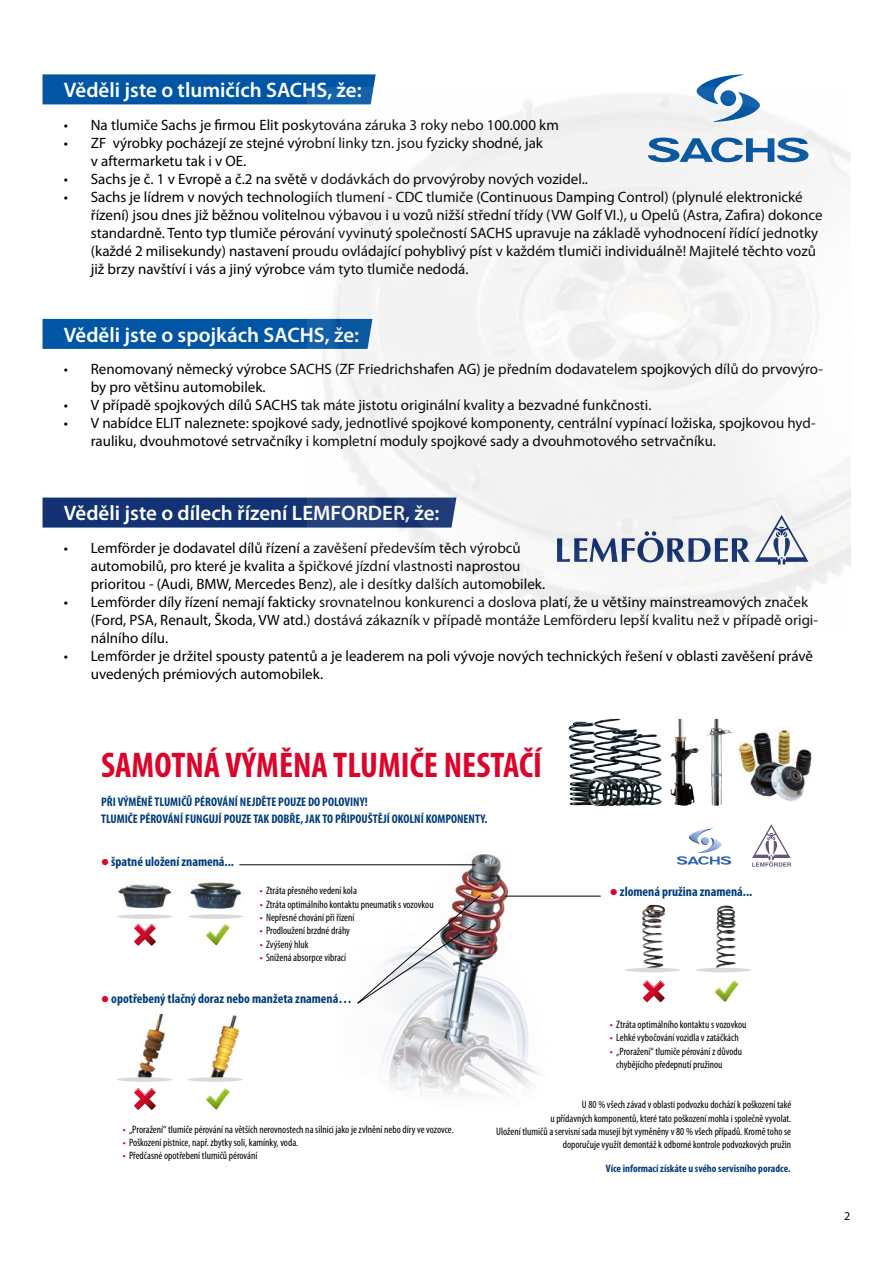
<style>
.page{position:relative;width:893px;height:1263px;background:#fff}
.page>*{position:absolute;margin:0;border:0;box-sizing:border-box;transform-origin:0 0}
.t1{font:700 condensed 35.85px "Myriad Pro";color:#db052c}
.t2{font:600 21px "Myriad Pro";color:#fff}
.t3{font:15px/18px "Myriad Pro";color:#000}
.t4{font:700 condensed 13.35px "Myriad Pro";color:#003d7c}
.t5{font:700 condensed 12.6px/17px "Myriad Pro";color:#003d7c}
.t6{font:12px "Myriad Pro";color:#000}
.t7{font:condensed 10.8px/13.4px "Myriad Pro";color:#000;text-align:right}
.t8{font:700 condensed 10.8px "Myriad Pro";color:#003d7c}
.s1{font-stretch:normal;color:#db052c}
</style>
<div class="page">
<div style="left:43px;top:74px;width:333px;height:30px;background:#0056a4"></div>
<div style="left:43px;top:319px;width:264px;height:30px;background:#0056a4"></div>
<div style="left:43px;top:498px;width:264px;height:30px;background:#123274"></div>
<svg style="left:699px;top:74px;width:45px;height:13px"></svg>
<img style="left:343px;top:854px;width:207px;height:242px">
<img style="left:642px;top:905px;width:21px;height:63px">
<img style="left:716px;top:905px;width:20px;height:63px">
<hr style="left:625px;top:968px;width:55px;height:4px;background:#dadada;border-radius:50%">
<hr style="left:696px;top:968px;width:55px;height:4px;background:#dadada;border-radius:50%">
<img style="left:137px;top:1014px;width:29px;height:63px">
<img style="left:210px;top:1014px;width:30px;height:63px">
<div style="left:117px;top:1077px;width:55px;height:5px;background:#dadada;border-radius:50%"></div>
<div style="left:188px;top:1077px;width:55px;height:5px;background:#dadada;border-radius:50%"></div>
<hr style="left:239px;top:864px;width:237px;height:1px;background:#000">
<hr style="left:505px;top:896px;width:96px;height:1px;background:#000">
<img style="left:357px;top:894px;width:124px;height:110px">
<img style="left:190px;top:882px;width:52px;height:27px">
<img style="left:118px;top:884px;width:54px;height:25px">
<div style="left:117px;top:914px;width:55px;height:5px;background:#dadada;border-radius:50%"></div>
<div style="left:188px;top:914px;width:55px;height:5px;background:#dadada;border-radius:50%"></div>
<svg style="left:134px;top:924px;width:22px;height:22px"></svg>
<svg style="left:206px;top:924px;width:24px;height:21px"></svg>
<svg style="left:134px;top:1088px;width:22px;height:22px"></svg>
<svg style="left:206px;top:1088px;width:24px;height:21px"></svg>
<svg style="left:643px;top:980px;width:22px;height:22px"></svg>
<svg style="left:715px;top:981px;width:23px;height:21px"></svg>
<img style="left:569px;top:719px;width:42px;height:72px">
<img style="left:669px;top:719px;width:65px;height:87px">
<img style="left:738px;top:730px;width:74px;height:71px">
<svg style="left:677px;top:856px;width:54px;height:9px"></svg>
<img style="left:689px;top:829px;width:32px;height:24px">
<svg style="left:752px;top:824px;width:39px;height:43px"></svg>
<img style="left:307px;top:87px;width:543px;height:534px">
<h2 class="t2" style="left:64px;top:77px;width:299px">Věděli jste o tlumičích SACHS, že:</h2>
<p class="t3" style="left:64px;top:115px;width:497px">• Na tlumiče Sachs je firmou Elit poskytována záruka 3 roky nebo 100.000 km</p>
<p class="t3" style="left:91px;top:133px;width:454px;text-indent:-27px">• ZF výrobky pocházejí ze stejné výrobní linky tzn. jsou fyzicky shodné, jak v aftermarketu tak i v OE.</p>
<p class="t3" style="left:64px;top:169px;width:526px">• Sachs je č. 1 v Evropě a č.2 na světě v dodávkách do prvovýroby nových vozidel..</p>
<p class="t3" style="left:91px;top:187px;width:733px;text-indent:-27px">• Sachs je lídrem v nových technologiích tlumení - CDC tlumiče (Continuous Damping Control) (plynulé elektronické řízení) jsou dnes již běžnou volitelnou výbavou i u vozů nižší střední třídy (VW Golf VI.), u Opelů (Astra, Zafira) dokonce standardně. Tento typ tlumiče pérování vyvinutý společností SACHS upravuje na základě vyhodnocení řídící jednotky (každé 2 milisekundy) nastavení proudu ovládající pohyblivý píst v každém tlumiči individuálně! Majitelé těchto vozů již brzy navštíví i vás a jiný výrobce vám tyto tlumiče nedodá.</p>
<h2 class="t2" style="left:64px;top:321px;width:297px">Věděli jste o spojkách SACHS, že:</h2>
<p class="t3" style="left:91px;top:360px;width:734px;text-indent:-27px">• Renomovaný německý výrobce SACHS (ZF Friedrichshafen AG) je předním dodavatelem spojkových dílů do prvovýro&shy;by pro většinu automobilek.</p>
<p class="t3" style="left:64px;top:396px;width:589px">• V případě spojkových dílů SACHS tak máte jistotu originální kvality a bezvadné funkčnosti.</p>
<p class="t3" style="left:91px;top:414px;width:726px;text-indent:-27px">• V nabídce ELIT naleznete: spojkové sady, jednotlivé spojkové komponenty, centrální vypínací ložiska, spojkovou hyd&shy;rauliku, dvouhmotové setrvačníky i kompletní moduly spojkové sady a dvouhmotového setrvačníku.</p>
<h2 class="t2" style="left:64px;top:500px;width:377px">Věděli jste o dílech řízení LEMFORDER, že:</h2>
<p class="t3" style="left:91px;top:538px;width:456px;text-indent:-27px">• Lemförder je dodavatel dílů řízení a zavěšení především těch výrobců automobilů, pro které je kvalita a špičkové jízdní vlastnosti naprostou prioritou - (Audi, BMW, Mercedes Benz), ale i desítky dalších automobilek.</p>
<p class="t3" style="left:91px;top:592px;width:729px;text-indent:-27px">• Lemförder díly řízení nemají fakticky srovnatelnou konkurenci a doslova platí, že u většiny mainstreamových značek (Ford, PSA, Renault, Škoda, VW atd.) dostává zákazník v případě montáže Lemförderu lepší kvalitu než v případě origi&shy;nálního dílu.</p>
<p class="t3" style="left:91px;top:646px;width:724px;text-indent:-27px">• Lemförder je držitel spousty patentů a je leaderem na poli vývoje nových technických řešení v oblasti zavěšení právě uvedených prémiových automobilek.</p>
<h1 class="t1" style="left:101px;top:742px;width:443px">SAMOTNÁ VÝMĚNA TLUMIČE NESTAČÍ</h1>
<p class="t5" style="left:101px;top:793px;width:388px">PŘI VÝMĚNĚ TLUMIČŮ PÉROVÁNÍ NEJDĚTE POUZE DO POLOVINY!<br>TLUMIČE PÉROVÁNÍ FUNGUJÍ POUZE TAK DOBŘE, JAK TO PŘIPOUŠTĚJÍ OKOLNÍ KOMPONENTY.</p>
<p class="t4" style="left:111px;top:853px;width:124px">špatné uložení znamená...</p>
<p class="t7" style="left:260px;top:884px;width:99px"><span class="s1">•</span> Ztráta přesného vedení kola</p>
<p class="t7" style="left:260px;top:897px;width:175px"><span class="s1">•</span> Ztráta optimálního kontaktu pneumatik s vozovkou</p>
<p class="t7" style="left:260px;top:911px;width:96px"><span class="s1">•</span> Nepřesné chování při řízení</p>
<p class="t7" style="left:260px;top:924px;width:92px"><span class="s1">•</span> Prodloužení brzdné dráhy</p>
<p class="t7" style="left:260px;top:937px;width:50px"><span class="s1">•</span> Zvýšený hluk</p>
<p class="t7" style="left:260px;top:951px;width:88px"><span class="s1">•</span> Snížená absorpce vibrací</p>
<p class="t4" style="left:111px;top:991px;width:242px">opotřebený tlačný doraz nebo manžeta znamená…</p>
<p class="t7" style="left:123px;top:1122px;width:333px"><span class="s1">•</span> „Proražení“ tlumiče pérování na větších nerovnostech na silnici jako je zvlnění nebo díry ve vozovce.</p>
<p class="t7" style="left:123px;top:1135px;width:177px"><span class="s1">•</span> Poškození pístnice, např. zbytky soli, kamínky, voda.</p>
<p class="t7" style="left:123px;top:1149px;width:136px"><span class="s1">•</span> Předčasné opotřebení tlumičů pérování</p>
<p class="t4" style="left:620px;top:883px;width:134px">zlomená pružina znamená...</p>
<p class="t7" style="left:610px;top:1018px;width:138px"><span class="s1">•</span> Ztráta optimálního kontaktu s vozovkou</p>
<p class="t7" style="left:610px;top:1031px;width:130px"><span class="s1">•</span> Lehké vybočování vozidla v zatáčkách</p>
<p class="t7" style="left:616px;top:1044px;width:127px;text-align:left;text-indent:-6px"><span class="s1">•</span> „Proražení“ tlumiče pérování z důvodu chybějícího předepnutí pružinou</p>
<p class="t7" style="left:496px;top:1098px;width:296px">U 80 % všech závad v oblasti podvozku dochází k poškození také<br>u přídavných komponentů, které tato poškození mohla i společně vyvolat.<br>Uložení tlumičů a servisní sada musejí být vyměněny v 80 % všech případů. Kromě toho se doporučuje využít demontáž k odborné kontrole podvozkových pružin</p>
<p class="t8" style="left:606px;top:1161px;width:186px">Více informací získáte u svého servisního poradce.</p>
<p class="t6" style="left:844px;top:1209px;width:8px">2</p>
</div>
